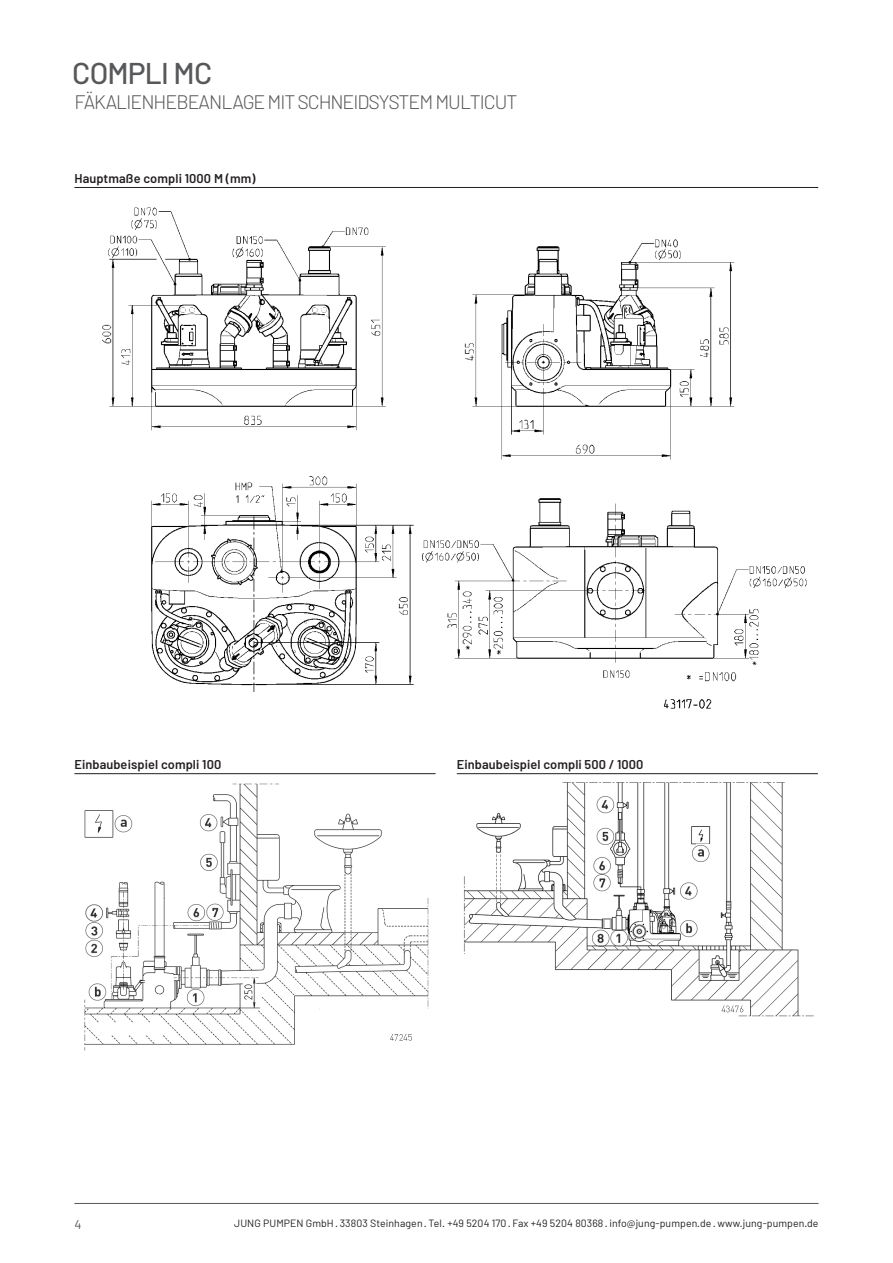
<style>
.page{position:relative;width:893px;height:1263px;background:#fff}
.page>*{position:absolute;margin:0;border:0;box-sizing:border-box;transform-origin:0 0}
.t1{font:500 30px "Barlow";letter-spacing:-.025em;color:#57585a}
.t2{font:300 19.5px "Barlow";letter-spacing:-.05em;color:#57585a}
.Header_klein{font:600 12.75px "Barlow";letter-spacing:.01em;color:#231f20}
.t3{font:12.75px "Barlow";color:#57585a}
.t4{font:10.5px "Barlow";letter-spacing:.01em;color:#231f20}
</style>
<div class="page">
<hr style="left:74px;top:1203px;width:745px;height:1px;background:#57585a">
<hr style="left:74px;top:187px;width:744px;height:1px;background:#231f20">
<img style="left:102px;top:207px;width:705px;height:502px">
<hr style="left:74px;top:773px;width:361px;height:1px;background:#231f20">
<img style="left:84px;top:783px;width:345px;height:268px">
<hr style="left:457px;top:773px;width:361px;height:1px;background:#231f20">
<img style="left:463px;top:782px;width:351px;height:235px">
<h1 class="t1" style="left:72px;top:55px;width:141px">COMPLI MC</h1>
<h2 class="t2" style="left:74px;top:90px;width:445px">FÄKALIENHEBEANLAGE MIT SCHNEIDSYSTEM MULTICUT</h2>
<p class="Header_klein" style="left:74px;top:170px;width:182px">Hauptmaße compli 1000 M (mm)</p>
<p class="Header_klein" style="left:74px;top:756px;width:148px">Einbaubeispiel compli 100</p>
<p class="Header_klein" style="left:457px;top:756px;width:188px">Einbaubeispiel compli 500 / 1000</p>
<p class="t3" style="left:74px;top:1216px;width:9px">4</p>
<p class="t4" style="left:234px;top:1216px;width:586px">JUNG PUMPEN GmbH · 33803 Steinhagen · Tel. +49 5204 170 · Fax +49 5204 80368 · info@jung-pumpen.de · www.jung-pumpen.de</p>
</div>
